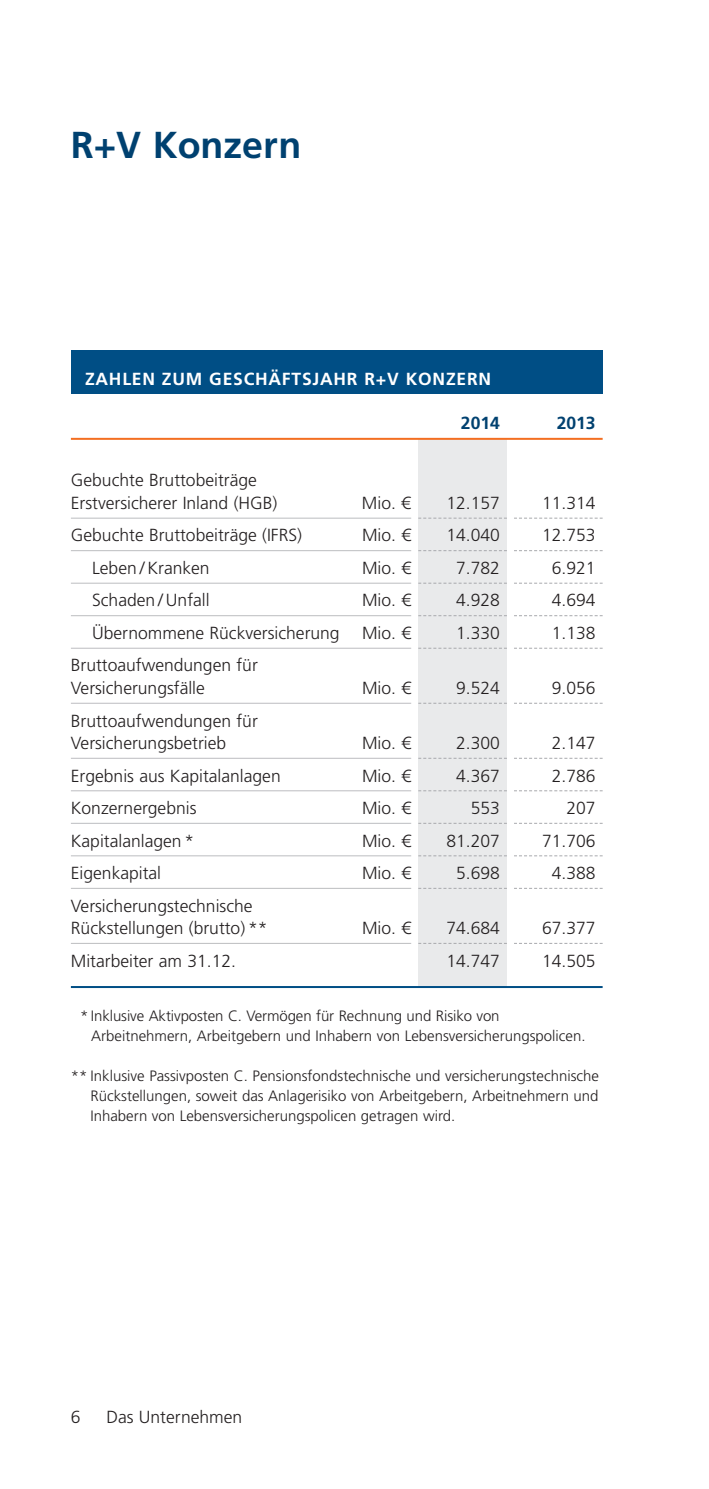
<style>
.page{position:relative;width:709px;height:1489px;background:#fff}
.page>*{position:absolute;margin:0;border:0;box-sizing:border-box;transform-origin:0 0}
.t1{font:700 37.5px "Frutiger LT";color:#004170}
.t2{font:300 17.5px/32.5px "Frutiger LT";color:#231f20}
.t3{font:700 17.5px "Frutiger LT";letter-spacing:.045em;color:#fff}
.t4{font:700 17.5px "Frutiger LT";color:#004170}
.t5{font:300 15px/20px "Frutiger LT";color:#231f20}
</style>
<div class="page">
<div style="left:418px;top:439px;width:89px;height:548px;background:#e9eaeb"></div>
<hr style="left:71px;top:438px;width:531px;height:2px;background:#f36e21">
<svg style="left:514px;top:517px;width:88px;height:1px"></svg>
<svg style="left:514px;top:550px;width:88px;height:1px"></svg>
<svg style="left:514px;top:582px;width:88px;height:1px"></svg>
<svg style="left:514px;top:615px;width:88px;height:1px"></svg>
<svg style="left:514px;top:647px;width:88px;height:1px"></svg>
<svg style="left:514px;top:702px;width:88px;height:1px"></svg>
<svg style="left:514px;top:757px;width:88px;height:1px"></svg>
<svg style="left:514px;top:790px;width:88px;height:1px"></svg>
<svg style="left:514px;top:822px;width:88px;height:1px"></svg>
<svg style="left:514px;top:855px;width:88px;height:1px"></svg>
<svg style="left:514px;top:887px;width:88px;height:1px"></svg>
<svg style="left:418px;top:517px;width:89px;height:1px"></svg>
<svg style="left:418px;top:550px;width:89px;height:1px"></svg>
<svg style="left:418px;top:582px;width:89px;height:1px"></svg>
<svg style="left:418px;top:615px;width:89px;height:1px"></svg>
<svg style="left:418px;top:647px;width:89px;height:1px"></svg>
<svg style="left:418px;top:702px;width:89px;height:1px"></svg>
<svg style="left:419px;top:757px;width:88px;height:1px"></svg>
<svg style="left:418px;top:790px;width:89px;height:1px"></svg>
<svg style="left:419px;top:822px;width:88px;height:1px"></svg>
<svg style="left:418px;top:855px;width:89px;height:1px"></svg>
<hr style="left:71px;top:517px;width:340px;height:1px;background:#bcbdc0">
<hr style="left:71px;top:550px;width:340px;height:1px;background:#bcbdc0">
<hr style="left:71px;top:582px;width:340px;height:1px;background:#bcbdc0">
<hr style="left:71px;top:615px;width:340px;height:1px;background:#bcbdc0">
<hr style="left:71px;top:647px;width:340px;height:1px;background:#bcbdc0">
<hr style="left:71px;top:702px;width:340px;height:1px;background:#bcbdc0">
<hr style="left:71px;top:757px;width:340px;height:1px;background:#bcbdc0">
<hr style="left:71px;top:790px;width:340px;height:1px;background:#bcbdc0">
<hr style="left:71px;top:822px;width:340px;height:1px;background:#bcbdc0">
<hr style="left:71px;top:855px;width:340px;height:1px;background:#bcbdc0">
<hr style="left:71px;top:887px;width:340px;height:1px;background:#bcbdc0">
<hr style="left:71px;top:942px;width:340px;height:1px;background:#bcbdc0">
<hr style="left:71px;top:986px;width:531px;height:2px;background:#004e85">
<div style="left:71px;top:350px;width:531px;height:44px;background:#004e85"></div>
<h1 class="t1" style="left:71px;top:129px;width:232px">R+V Konzern</h1>
<p class="t3" style="left:85px;top:372px;width:407px">ZAHLEN ZUM GESCHÄFTSJAHR R+V KONZERN</p>
<p class="t2" style="left:71px;top:470px;width:208px;line-height:22.5px">Gebuchte Bruttobeiträge<br>Erstversicherer Inland (HGB)</p>
<p class="t2" style="left:362px;top:488px;width:51px">Mio. €</p>
<p class="t2" style="left:71px;top:520px;width:233px">Gebuchte Bruttobeiträge (IFRS)</p>
<p class="t2" style="left:362px;top:520px;width:51px">Mio. €</p>
<p class="t2" style="left:92px;top:553px;width:119px">Leben / Kranken</p>
<p class="t2" style="left:362px;top:553px;width:51px">Mio. €</p>
<p class="t2" style="left:92px;top:585px;width:119px">Schaden / Unfall</p>
<p class="t2" style="left:362px;top:585px;width:51px">Mio. €</p>
<p class="t2" style="left:92px;top:618px;width:249px">Übernommene Rückversicherung</p>
<p class="t2" style="left:362px;top:618px;width:51px">Mio. €</p>
<p class="t2" style="left:71px;top:655px;width:188px;line-height:22.5px">Bruttoaufwendungen für<br>Versicherungsfälle</p>
<p class="t2" style="left:362px;top:673px;width:51px">Mio. €</p>
<p class="t2" style="left:71px;top:710px;width:188px;line-height:22.5px">Bruttoaufwendungen für<br>Versicherungsbetrieb</p>
<p class="t2" style="left:362px;top:728px;width:51px">Mio. €</p>
<p class="t2" style="left:71px;top:760px;width:211px">Ergebnis aus Kapitalanlagen</p>
<p class="t2" style="left:362px;top:760px;width:51px">Mio. €</p>
<p class="t2" style="left:71px;top:793px;width:127px">Konzernergebnis</p>
<p class="t2" style="left:362px;top:793px;width:51px">Mio. €</p>
<p class="t2" style="left:71px;top:825px;width:125px">Kapitalanlagen *</p>
<p class="t2" style="left:362px;top:825px;width:51px">Mio. €</p>
<p class="t2" style="left:71px;top:858px;width:92px">Eigenkapital</p>
<p class="t2" style="left:362px;top:858px;width:51px">Mio. €</p>
<p class="t2" style="left:71px;top:895px;width:198px;line-height:22.5px">Versicherungstechnische<br>Rückstellungen (brutto) **</p>
<p class="t2" style="left:362px;top:913px;width:51px">Mio. €</p>
<p class="t2" style="left:71px;top:945px;width:167px">Mitarbeiter am 31.12.</p>
<p class="t4" style="left:461px;top:416px;width:40px">2014</p>
<p class="t4" style="left:556px;top:416px;width:40px">2013</p>
<p class="t2" style="left:446px;top:488px;width:55px;text-align:center">12.157<br>14.040<br>7.782<br>4.928<br>1.330</p>
<p class="t2" style="left:456px;top:673px;width:45px">9.524</p>
<p class="t2" style="left:446px;top:728px;width:55px;text-align:right">2.300<br>4.367<br>553<br>81.207<br>5.698</p>
<p class="t2" style="left:446px;top:913px;width:55px">74.684<br>14.747</p>
<p class="t2" style="left:542px;top:488px;width:55px;text-align:center">11.314<br>12.753<br>6.921<br>4.694<br>1.138</p>
<p class="t2" style="left:552px;top:673px;width:45px">9.056</p>
<p class="t2" style="left:542px;top:728px;width:55px;text-align:right">2.147<br>2.786<br>207<br>71.706<br>4.388</p>
<p class="t2" style="left:542px;top:913px;width:55px">67.377<br>14.505</p>
<p class="t5" style="left:91px;top:1006px;width:496px;text-indent:-11px">* Inklusive Aktivposten C. Vermögen für Rechnung und Risiko von<br>Arbeitnehmern, Arbeitgebern und Inhabern von Lebensversicherungspolicen.</p>
<p class="t5" style="left:90px;top:1066px;width:510px;text-align:justify;text-indent:-20px">** Inklusive Passivposten C. Pensionsfondstechnische und versicherungstechnische Rückstellungen, soweit das Anlagerisiko von Arbeitgebern, Arbeitnehmern und Inhabern von Lebensversicherungspolicen getragen wird.</p>
<p class="t2" style="left:71px;top:1401px;width:11px">6</p>
<p class="t2" style="left:106px;top:1401px;width:137px">Das Unternehmen</p>
</div>
